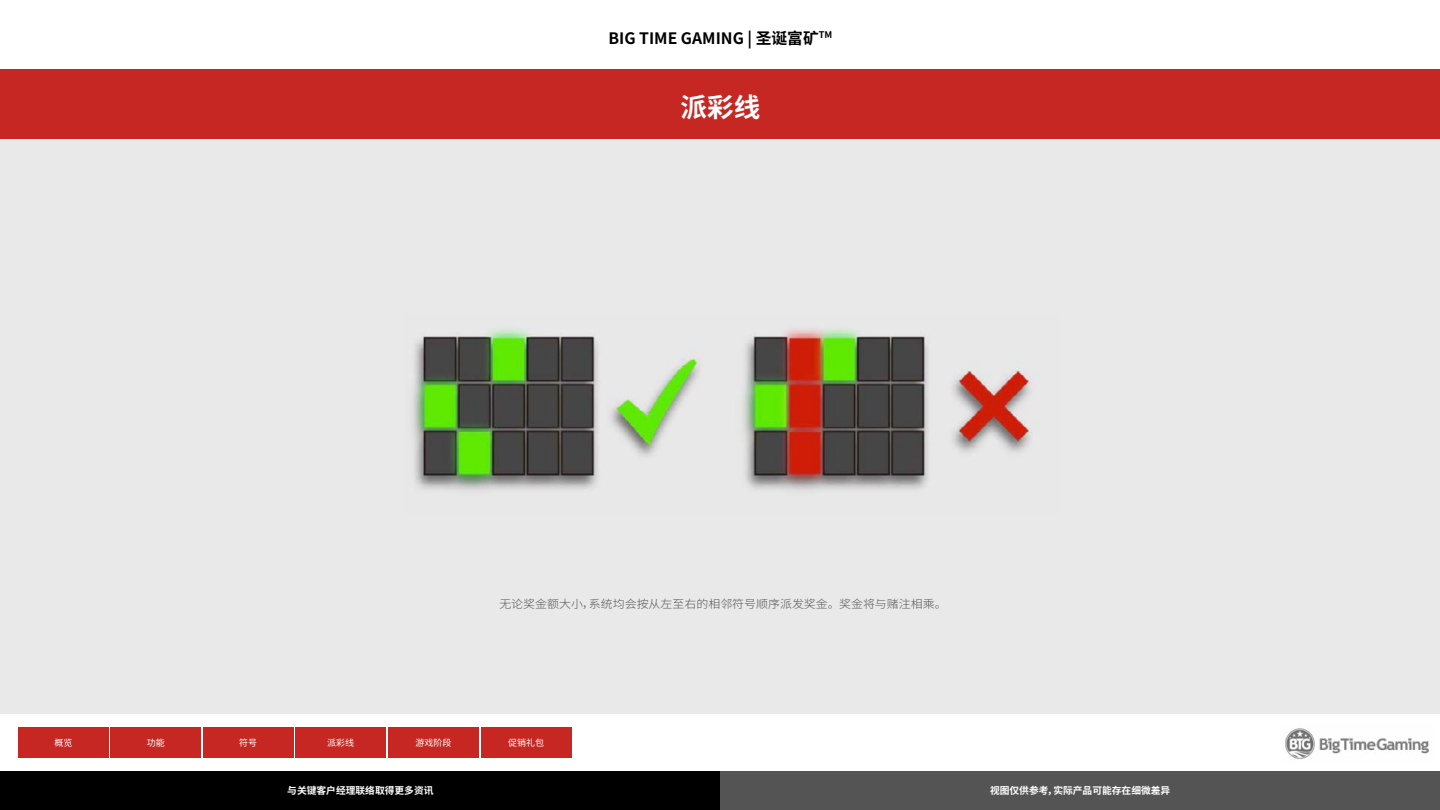
<style>
.page{position:relative;width:1440px;height:810px;background:#fff}
.page>*{position:absolute;margin:0;border:0;box-sizing:border-box;transform-origin:0 0}
.t1{font:700 26.55px "Noto Sans CJ Ktc";color:#fff}
.t2{font:700 15.75px "Noto Sans CJ Ktc";color:#000}
.t3{font:300 11.25px "Noto Sans CJ Ktc";color:#545454;scale:1.06 1}
.t4{font:700 9.75px "Noto Sans CJ Ktc";color:#fff}
.t5{font:9px "Noto Sans CJ Ktc";color:#fff}
</style>
<div class="page">
<div style="left:0;top:69px;width:1440px;height:645px;background:#e8e8e8"></div>
<div style="left:0;top:69px;width:1440px;height:69px;background:#c72722"></div>
<img style="left:1285px;top:728px;width:145px;height:32px">
<div style="left:0;top:771px;width:720px;height:39px;background:#000"></div>
<div style="left:720px;top:771px;width:720px;height:39px;background:#545454"></div>
<img style="left:413px;top:329px;width:624px;height:161px">
<div style="left:18px;top:728px;width:91px;height:30px;background:#c72722"></div>
<div style="left:111px;top:728px;width:90px;height:30px;background:#c72722"></div>
<div style="left:203px;top:728px;width:90px;height:30px;background:#c72722"></div>
<div style="left:296px;top:728px;width:90px;height:30px;background:#c72722"></div>
<div style="left:388px;top:728px;width:91px;height:30px;background:#c72722"></div>
<div style="left:481px;top:728px;width:90px;height:30px;background:#c72722"></div>
<h2 class="t2" style="left:608px;top:29px;width:225px">BIG TIME GAMING | 圣诞富矿<sup>TM</sup></h2>
<h1 class="t1" style="left:681px;top:92px;width:81px">派彩线</h1>
<p class="t3" style="left:499px;top:598px;width:424px">无论奖金额大小，系统均会按从左至右的相邻符号顺序派发奖金。奖金将与赌注相乘。</p>
<p class="t5" style="left:55px;top:738px;width:19px">概览</p>
<p class="t5" style="left:147px;top:738px;width:19px">功能</p>
<p class="t5" style="left:239px;top:738px;width:19px">符号</p>
<p class="t5" style="left:327px;top:738px;width:28px">派彩线</p>
<p class="t5" style="left:415px;top:738px;width:37px">游戏阶段</p>
<p class="t5" style="left:508px;top:738px;width:37px">促销礼包</p>
<p class="t4" style="left:287px;top:785px;width:148px">与关键客户经理联络取得更多资讯</p>
<p class="t4" style="left:990px;top:785px;width:182px">视图仅供参考，实际产品可能存在细微差异</p>
</div>
